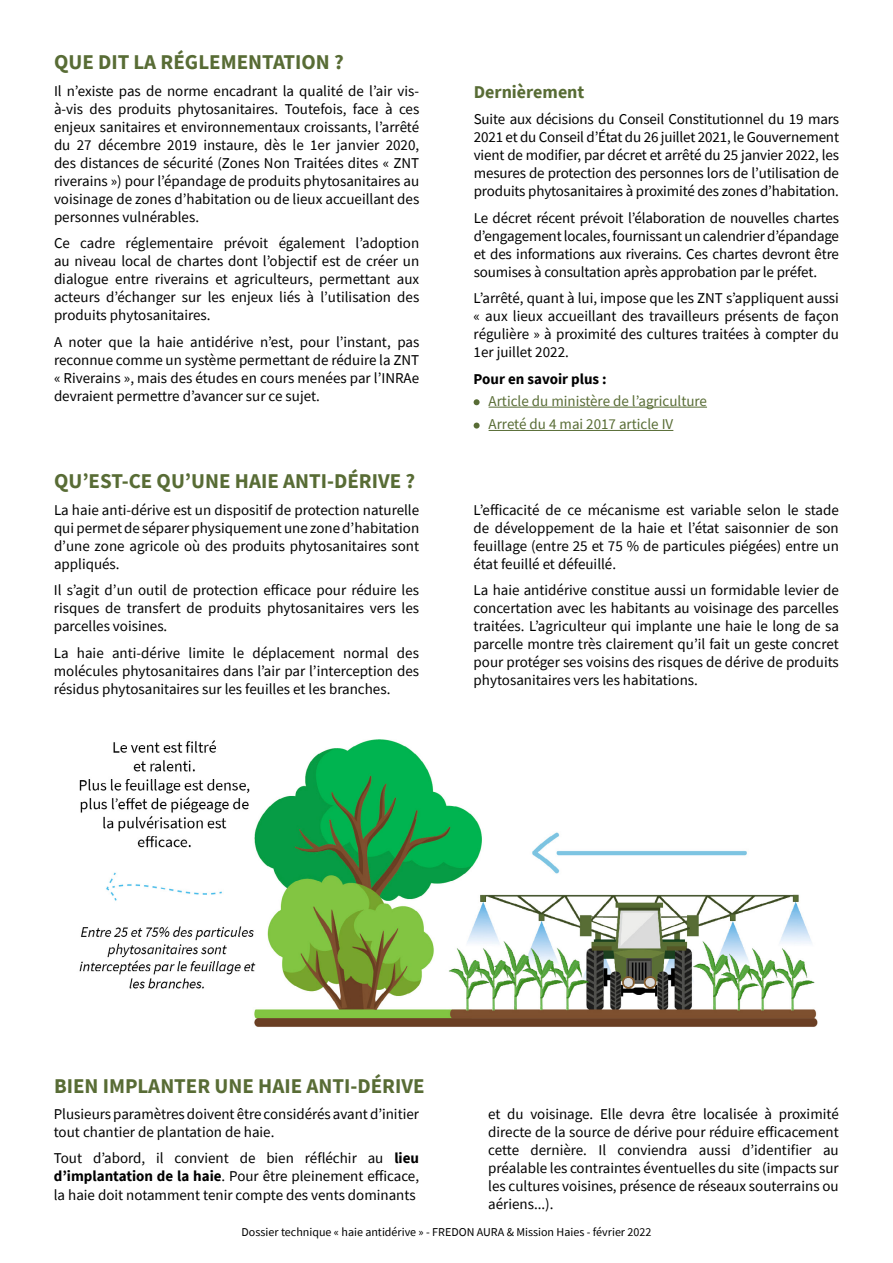
<style>
.page{position:relative;width:893px;height:1263px;background:#fff}
.page>*{position:absolute;margin:0;border:0;box-sizing:border-box;transform-origin:0 0}
.t1{font:700 21px "Source Sans Pro";color:#586c35}
.t2{font:700 18px "Source Sans Pro";color:#586c35}
.t3{font:15px/18px "Source Sans Pro";color:#000;text-align:justify}
.t4{font:15px/23.2px "Source Sans Pro";color:#586c35}
.t5{font:700 15px "Source Sans Pro";color:#000}
.t6{font:12px "Source Sans Pro";color:#000}
.s1{font-weight:700}
</style>
<div class="page">
<img style="left:79px;top:739px;width:739px;height:288px">
<svg style="left:474px;top:399px;width:6px;height:6px"></svg>
<svg style="left:474px;top:423px;width:6px;height:6px"></svg>
<hr style="left:489px;top:407px;width:218px;height:1px;background:#586c35">
<hr style="left:489px;top:430px;width:184px;height:1px;background:#586c35">
<h1 class="t1" style="left:54px;top:48px;width:291px">QUE DIT LA RÉGLEMENTATION ?</h1>
<p class="t3" style="left:54px;top:82px;width:367px">Il n’existe pas de norme encadrant la qualité de l’air vis&shy;à-vis des produits phytosanitaires. Toutefois, face à ces enjeux sanitaires et environnementaux croissants, l’arrêté du 27 décembre 2019 instaure, dès le 1er janvier 2020, des distances de sécurité (Zones Non Traitées dites « ZNT riverains ») pour l’épandage de produits phytosanitaires au voisinage de zones d’habitation ou de lieux accueillant des personnes vulnérables.</p>
<p class="t2" style="left:474px;top:80px;width:112px">Dernièrement</p>
<p class="t3" style="left:474px;top:110px;width:367px">Suite aux décisions du Conseil Constitutionnel du 19 mars 2021 et du Conseil d’État du 26 juillet 2021, le Gouvernement vient de modifier, par décret et arrêté du 25 janvier 2022, les mesures de protection des personnes lors de l’utilisation de produits phytosanitaires à proximité des zones d’habitation.</p>
<p class="t3" style="left:474px;top:209px;width:367px">Le décret récent prévoit l’élaboration de nouvelles chartes d’engagement locales, fournissant un calendrier d’épandage et des informations aux riverains. Ces chartes devront être soumises à consultation après approbation par le préfet.</p>
<p class="t3" style="left:54px;top:234px;width:367px">Ce cadre réglementaire prévoit également l’adoption au niveau local de chartes dont l’objectif est de créer un dialogue entre riverains et agriculteurs, permettant aux acteurs d’échanger sur les enjeux liés à l’utilisation des produits phytosanitaires.</p>
<p class="t3" style="left:474px;top:289px;width:367px">L’arrêté, quant à lui, impose que les ZNT s’appliquent aussi « aux lieux accueillant des travailleurs présents de façon régulière » à proximité des cultures traitées à compter du 1er juillet 2022.</p>
<p class="t5" style="left:474px;top:369px;width:135px">Pour en savoir plus :</p>
<p class="t3" style="left:54px;top:333px;width:367px">A noter que la haie antidérive n’est, pour l’instant, pas reconnue comme un système permettant de réduire la ZNT « Riverains », mais des études en cours menées par l’INRAe devraient permettre d’avancer sur ce sujet.</p>
<p class="t4" style="left:489px;top:389px;width:220px">Article du ministère de l’agriculture<br>Arreté du 4 mai 2017 article IV</p>
<h1 class="t1" style="left:54px;top:467px;width:363px">QU’EST-CE QU’UNE HAIE ANTI-DÉRIVE ?</h1>
<p class="t3" style="left:54px;top:501px;width:367px">La haie anti-dérive est un dispositif de protection naturelle qui permet de séparer physiquement une zone d’habitation d’une zone agricole où des produits phytosanitaires sont appliqués.</p>
<p class="t3" style="left:54px;top:581px;width:367px">Il s’agit d’un outil de protection efficace pour réduire les risques de transfert de produits phytosanitaires vers les parcelles voisines.</p>
<p class="t3" style="left:54px;top:644px;width:367px">La haie anti-dérive limite le déplacement normal des molécules phytosanitaires dans l’air par l’interception des résidus phytosanitaires sur les feuilles et les branches.</p>
<p class="t3" style="left:474px;top:501px;width:367px">L’efficacité de ce mécanisme est variable selon le stade de développement de la haie et l’état saisonnier de son feuillage (entre 25 et 75 % de particules piégées) entre un état feuillé et défeuillé.</p>
<p class="t3" style="left:474px;top:581px;width:367px">La haie antidérive constitue aussi un formidable levier de concertation avec les habitants au voisinage des parcelles traitées. L’agriculteur qui implante une haie le long de sa parcelle montre très clairement qu’il fait un geste concret pour protéger ses voisins des risques de dérive de produits phytosanitaires vers les habitations.</p>
<h1 class="t1" style="left:54px;top:1071px;width:372px">BIEN IMPLANTER UNE HAIE ANTI-DÉRIVE</h1>
<p class="t3" style="left:54px;top:1105px;width:367px">Plusieurs paramètres doivent être considérés avant d’initier tout chantier de plantation de haie.</p>
<p class="t3" style="left:488px;top:1105px;width:352px">et du voisinage. Elle devra être localisée à proximité directe de la source de dérive pour réduire efficacement cette dernière. Il conviendra aussi d’identifier au préalable les contraintes éventuelles du site (impacts sur les cultures voisines, présence de réseaux souterrains ou aériens...).</p>
<p class="t3" style="left:54px;top:1149px;width:367px">Tout d’abord, il convient de bien réfléchir au <span class="s1">lieu d’implantation de la haie</span>. Pour être pleinement efficace, la haie doit notamment tenir compte des vents dominants</p>
<p class="t6" style="left:242px;top:1224px;width:411px">Dossier technique « haie antidérive » - FREDON AURA &amp; Mission Haies - février 2022</p>
</div>
